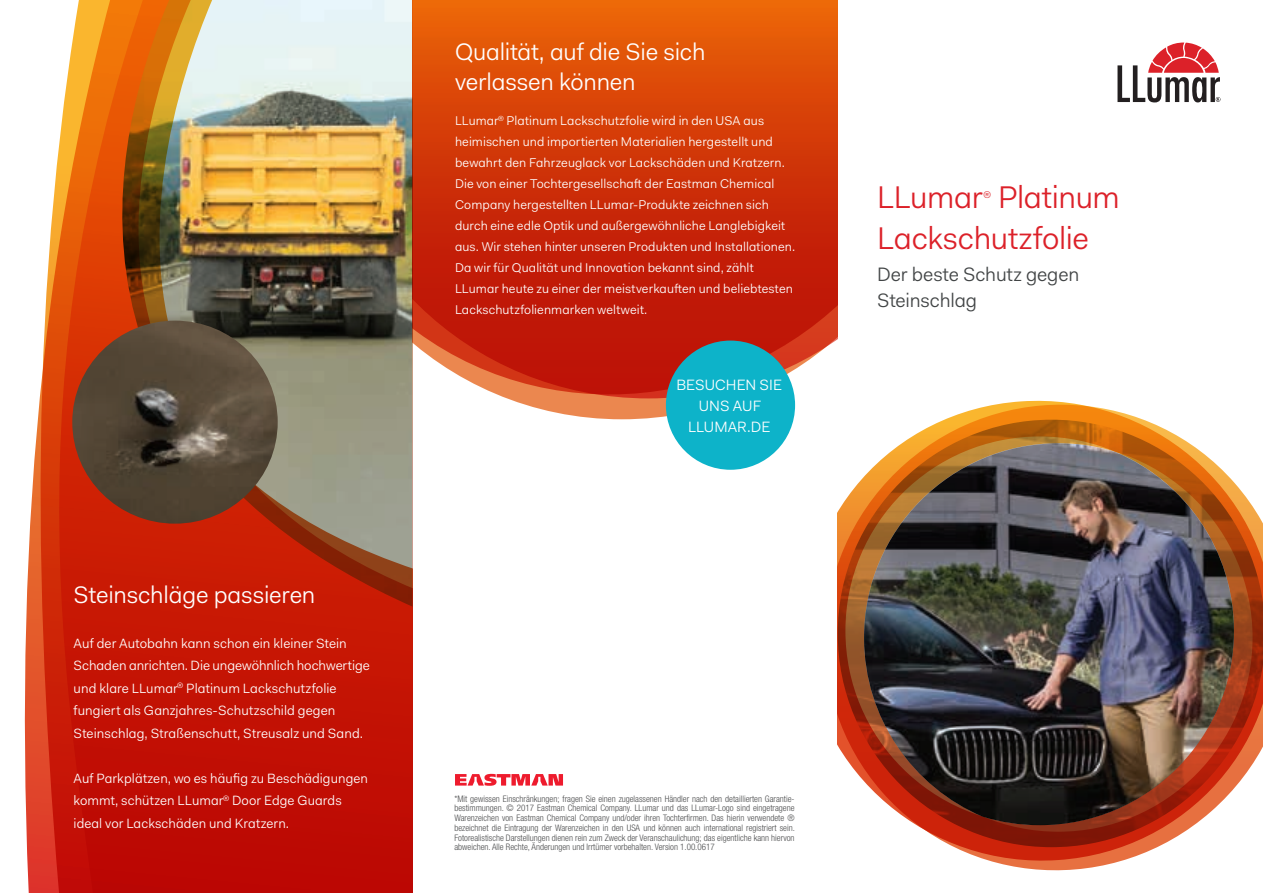
<style>
.page{position:relative;width:1263px;height:893px;background:#fff}
.page>*{position:absolute;margin:0;border:0;box-sizing:border-box;transform-origin:0 0}
.t1{font:31.5px/40.5px "L Lumar Fakt Pro Blond";letter-spacing:-.01em;color:#dc2129}
.t2{font:24px/30px "L Lumar Fakt Pro Blond";letter-spacing:-.005em;color:#fff}
.t3{font:19.5px/26.2px "L Lumar Fakt Pro Blond";letter-spacing:-.005em;color:#414445}
.t4{font:15px/21px "L Lumar Fakt Pro Blond";letter-spacing:.005em;color:#fff;text-align:center}
.t5{font:13.5px/22.5px "L Lumar Fakt Pro Blond";letter-spacing:.005em;color:#fff}
.t6{font:12.75px/21px "L Lumar Fakt Pro Blond";letter-spacing:.01em;color:#fff}
.t7{font:9.75px "L Lumar Fakt Pro Blond";color:#dc2129}
.t8{font:300 condensed 9px/9.8px "Helvetica Neue LT Std";color:#4b4c4d;text-align:justify}
</style>
<div class="page">
<img style="left:24px;top:0;width:388px;height:893px">
<img style="left:72px;top:321px;width:206px;height:203px">
<img style="left:838px;top:400px;width:425px;height:471px">
<svg style="left:412px;top:0;width:426px;height:437px;background:#d4461d"></svg>
<div style="left:666px;top:341px;width:129px;height:129px;background:#0db3c9;border-radius:50%"></div>
<svg style="left:1117px;top:43px;width:103px;height:59px"></svg>
<svg style="left:455px;top:774px;width:108px;height:12px"></svg>
<h2 class="t2" style="left:74px;top:579px;width:243px">Steinschläge passieren</h2>
<p class="t5" style="left:74px;top:632px;width:298px">Auf der Autobahn kann schon ein kleiner Stein Schaden anrichten. Die ungewöhnlich hochwertige und klare LLumar<sup>®</sup> Platinum Lackschutzfolie fungiert als Ganzjahres-Schutzschild gegen Steinschlag, Straßenschutt, Streusalz und Sand.</p>
<h3 class="t5" style="left:74px;top:767px;width:296px">Auf Parkplätzen, wo es häufig zu Beschädigungen kommt, schützen LLumar<sup>®</sup> Door Edge Guards ideal vor Lackschäden und Kratzern.</h3>
<h2 class="t2" style="left:455px;top:37px;width:252px">Qualität, auf die Sie sich verlassen können</h2>
<p class="t6" style="left:455px;top:110px;width:342px">LLumar<sup>®</sup> Platinum Lackschutzfolie wird in den USA aus heimischen und importierten Materialien hergestellt und bewahrt den Fahrzeuglack vor Lackschäden und Kratzern.<br>Die von einer Tochtergesellschaft der Eastman Chemical Company hergestellten LLumar-Produkte zeichnen sich durch eine edle Optik und außergewöhnliche Langlebigkeit aus. Wir stehen hinter unseren Produkten und Installationen.<br>Da wir für Qualität und Innovation bekannt sind, zählt LLumar heute zu einer der meistverkauften und beliebtesten Lackschutzfolienmarken weltweit.</p>
<h3 class="t4" style="left:676px;top:374px;width:107px">BESUCHEN SIE<br>UNS AUF<br>LLUMAR.DE</h3>
<h1 class="t1" style="left:877px;top:177px;width:244px;text-indent:121px">Platinum<br>Lackschutzfolie</h1>
<h1 class="t1" style="left:877px;top:177px;width:107px">LLumar</h1>
<p class="t7" style="left:984px;top:188px;width:9px">®</p>
<h3 class="t3" style="left:877px;top:261px;width:204px">Der beste Schutz gegen<br>Steinschlag</h3>
<p class="t8" style="left:454px;top:793px;width:342px">*Mit gewissen Einschränkungen; fragen Sie einen zugelassenen Händler nach den detaillierten Garantie&shy;bestimmungen. © 2017 Eastman Chemical Company. LLumar und das LLumar-Logo sind eingetragene Warenzeichen von Eastman Chemical Company und/oder ihren Tochterfirmen. Das hierin verwendete ® bezeichnet die Eintragung der Warenzeichen in den USA und können auch international registriert sein.<br>Fotorealistische Darstellungen dienen rein zum Zweck der Veranschaulichung; das eigentliche kann hiervon abweichen. Alle Rechte, Änderungen und Irrtümer vorbehalten. Version 1.00.0617</p>
</div>
